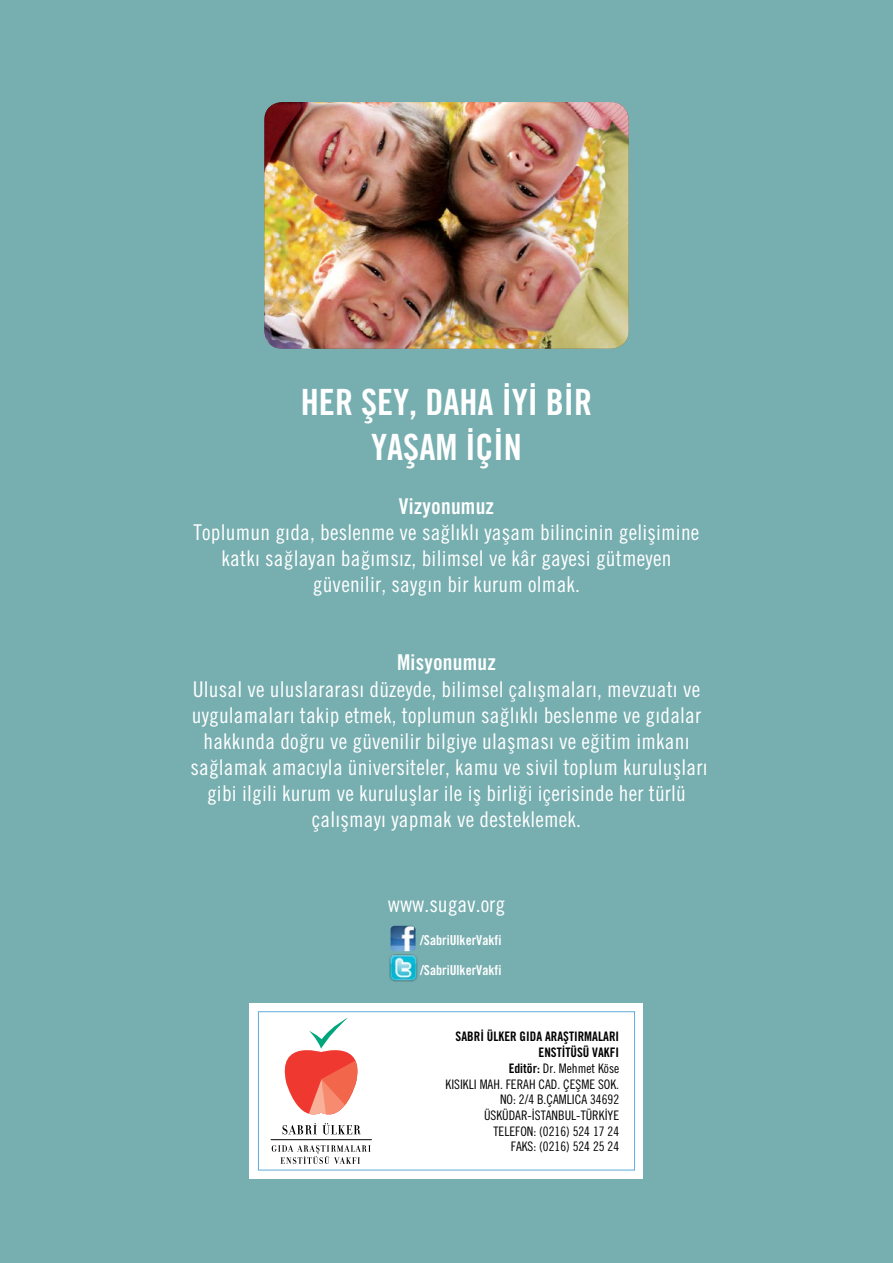
<style>
.page{position:relative;width:893px;height:1263px;background:#77aeb0}
.page>*{position:absolute;margin:0;border:0;box-sizing:border-box;transform-origin:0 0}
.t1{font:700 condensed 36.15px/45px "Trade Gothic";color:#fff;text-align:center}
.t2{font:22.05px "Trade Gothic Condensed";color:#fff}
.t3{font:21.75px/26.1px "Trade Gothic Condensed";letter-spacing:.01em;color:#fff;text-align:center}
.t4{font:700 condensed 21.75px "Trade Gothic";letter-spacing:.01em;color:#fff}
.t5{font:700 condensed 13.65px "Trade Gothic";color:#fff}
.t6{font:13.05px/15.8px "Trade Gothic Condensed";color:#000;text-align:right}
.t7{font:700 condensed 13.05px/15.8px "Trade Gothic";color:#000;text-align:right}
.s1{font-family:"Trade Gothic";font-weight:700;font-stretch:condensed}
</style>
<div class="page">
<div style="left:250px;top:1003px;width:393px;height:175px;background:#fff"></div>
<div style="left:258px;top:1011px;width:377px;height:159px;border:1px solid #60aadc"></div>
<hr style="left:271px;top:1139px;width:100px;height:1px;background:#000">
<svg style="left:272px;top:1145px;width:99px;height:19px"></svg>
<svg style="left:282px;top:1018px;width:79px;height:116px"></svg>
<img style="left:264px;top:102px;width:365px;height:247px">
<img style="left:389px;top:954px;width:28px;height:28px">
<img style="left:391px;top:926px;width:25px;height:25px">
<h1 class="t1" style="left:301px;top:379px;width:293px">HER ŞEY, DAHA İYİ BİR<br>YAŞAM İÇİN</h1>
<p class="t4" style="left:399px;top:493px;width:97px">Vizyonumuz</p>
<p class="t3" style="left:194px;top:519px;width:507px">Toplumun gıda, beslenme ve sağlıklı yaşam bilincinin gelişimine katkı sağlayan bağımsız, bilimsel ve kâr gayesi gütmeyen güvenilir, saygın bir kurum olmak.</p>
<p class="t4" style="left:397px;top:649px;width:100px">Misyonumuz</p>
<p class="t3" style="left:190px;top:675px;width:519px">Ulusal ve uluslararası düzeyde, bilimsel çalışmaları, mevzuatı ve uygulamaları takip etmek, toplumun sağlıklı beslenme ve gıdalar hakkında doğru ve güvenilir bilgiye ulaşması ve eğitim imkanı sağlamak amacıyla üniversiteler, kamu ve sivil toplum kuruluşları gibi ilgili kurum ve kuruluşlar ile iş birliği içerisinde her türlü çalışmayı yapmak ve desteklemek.</p>
<p class="t2" style="left:388px;top:891px;width:119px">www.sugav.org</p>
<p class="t5" style="left:420px;top:932px;width:83px">/SabriUlkerVakfi</p>
<p class="t5" style="left:420px;top:961px;width:83px">/SabriUlkerVakfi</p>
<p class="t7" style="left:456px;top:1029px;width:165px">SABRİ ÜLKER GIDA ARAŞTIRMALARI<br>ENSTİTÜSÜ VAKFI</p>
<p class="t6" style="left:445px;top:1060px;width:175px"><span class="s1">Editör:</span> Dr. Mehmet Köse<br>KISIKLI MAH. FERAH CAD. ÇEŞME SOK.<br>NO: 2/4 B.ÇAMLICA 34692<br>ÜSKÜDAR-İSTANBUL-TÜRKİYE<br>TELEFON: (0216) 524 17 24<br>FAKS: (0216) 524 25 24</p>
</div>
